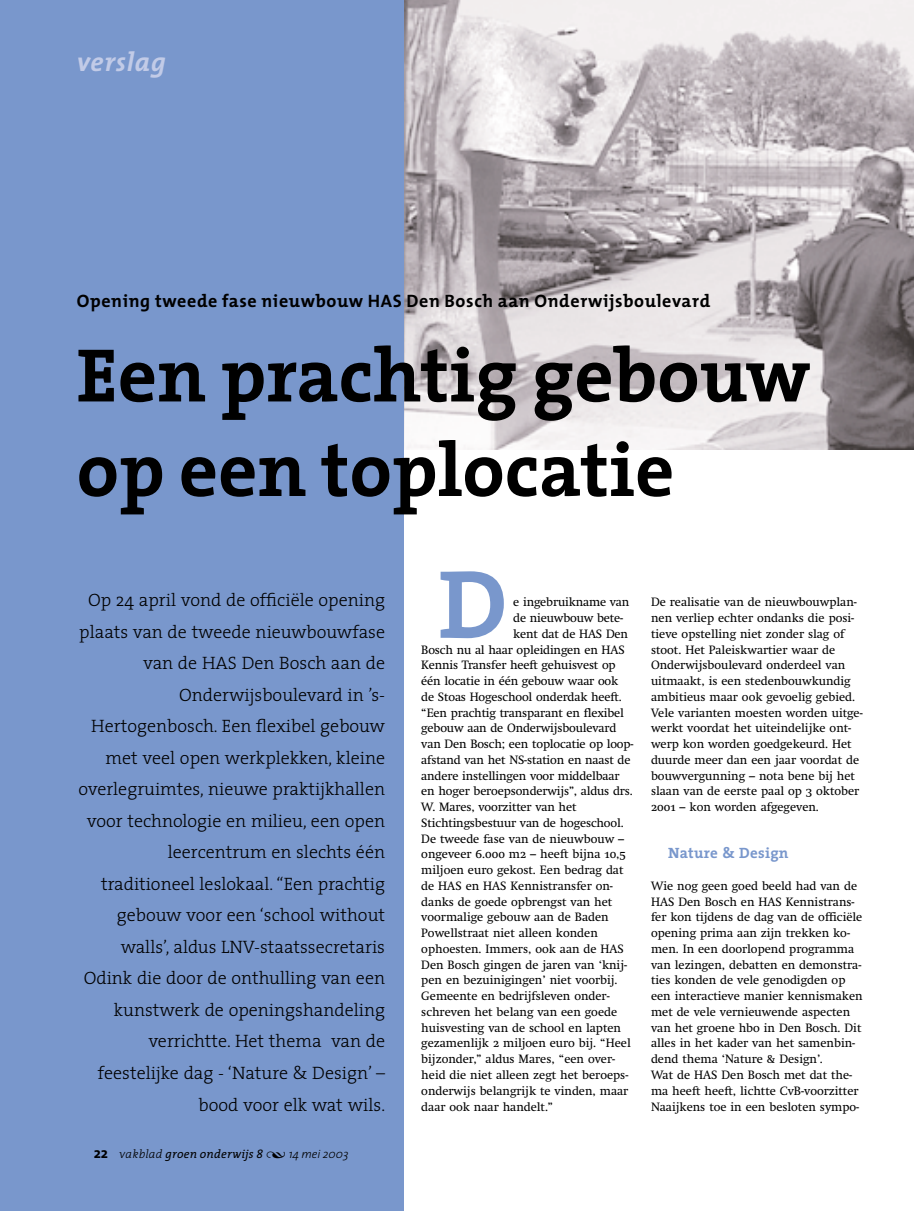
<style>
.page{position:relative;width:914px;height:1211px;background:#fff}
.page>*{position:absolute;margin:0;border:0;box-sizing:border-box;transform-origin:0 0}
.t1{font:700 97.8px "The Serif";color:#7997cc}
.t2{font:700 76.5px/94.5px "The Serif";color:#000}
.t3{font:italic 700 27px "The Mix";letter-spacing:.03em;color:#c2cbe7}
.t4{font:300 18px/31.5px "The Serif";color:#000;text-align:right}
.t5{font:700 18px "The Mix";letter-spacing:.035em;color:#000}
.t6{font:700 15px "The Serif";letter-spacing:.02em;color:#7997cc}
.t7{font:12px/15.8px "Swift Special";color:#000}
.t8{font:italic 12px "The Serif";letter-spacing:.02em;color:#000}
.s1{font-family:"The Sans";font-weight:700;font-style:normal;font-size:15px}
.s2{font-weight:300}
.s3{font-family:"The Serif Extra Light Expert";font-style:normal}
.s4{font-family:"The Sans";font-weight:300}
</style>
<div class="page">
<div style="left:0;top:0;width:404px;height:1210px;background:#7997cc"></div>
<img style="left:404px;top:0;width:510px;height:449px">
<h3 class="t3" style="left:77px;top:52px;width:90px">verslag</h3>
<h3 class="t5" style="left:77px;top:294px;width:635px">Opening tweede fase nieuwbouw HAS Den Bosch aan Onderwijsboulevard</h3>
<h2 class="t2" style="left:77px;top:336px;width:735px">Een prachtig gebouw op een toplocatie</h2>
<p class="t4" style="left:79px;top:586px;width:308px">Op 24 april vond de officiële opening plaats van de tweede nieuwbouwfase van de HAS Den Bosch aan de Onderwijsboulevard in ’s-Hertogenbosch. Een flexibel gebouw met veel open werkplekken, kleine overlegruimtes, nieuwe praktijkhallen voor technologie en milieu, een open leercentrum en slechts één traditioneel leslokaal. “Een prachtig gebouw voor een ‘school without walls’, aldus LNV-staatssecretaris Odink die door de onthulling van een kunstwerk de openingshandeling verrichtte. Het thema van de feestelijke dag - ‘Nature &amp; Design’ – bood voor elk wat wils.</p>
<p class="t8" style="left:94px;top:1149px;width:256px"><span class="s1">22</span> <span class="s2">vakblad</span> groen onderwijs 8 <span class="s3">Œ</span> <span class="s4">14 mei 2003</span></p>
<h1 class="t1" style="left:438px;top:569px;width:71px">D</h1>
<p class="t7" style="left:513px;top:595px;width:118px">e ingebruikname van</p>
<p class="t7" style="left:513px;top:611px;width:111px">de nieuwbouw bete-</p>
<p class="t7" style="left:513px;top:627px;width:116px">kent dat de HAS Den</p>
<p class="t7" style="left:421px;top:643px;width:205px">Bosch nu al haar opleidingen en HAS</p>
<p class="t7" style="left:421px;top:658px;width:196px">Kennis Transfer heeft gehuisvest op</p>
<p class="t7" style="left:421px;top:674px;width:198px">één locatie in één gebouw waar ook</p>
<p class="t7" style="left:421px;top:690px;width:202px">de Stoas Hogeschool onderdak heeft.</p>
<p class="t7" style="left:421px;top:706px;width:204px">“Een prachtig transparant en flexibel</p>
<p class="t7" style="left:421px;top:721px;width:196px">gebouw aan de Onderwijsboulevard</p>
<p class="t7" style="left:421px;top:737px;width:214px">van Den Bosch; een toplocatie op loop-</p>
<p class="t7" style="left:421px;top:753px;width:211px">afstand van het NS-station en naast de</p>
<p class="t7" style="left:421px;top:769px;width:200px">andere instellingen voor middelbaar</p>
<p class="t7" style="left:421px;top:784px;width:213px">en hoger beroepsonderwijs”, aldus drs.</p>
<p class="t7" style="left:421px;top:800px;width:157px">W. Mares, voorzitter van het</p>
<p class="t7" style="left:421px;top:816px;width:204px">Stichtingsbestuur van de hogeschool.</p>
<p class="t7" style="left:421px;top:832px;width:204px">De tweede fase van de nieuwbouw –</p>
<p class="t7" style="left:421px;top:847px;width:206px">ongeveer 6.000 m2 – heeft bijna 10,5</p>
<p class="t7" style="left:421px;top:863px;width:204px">miljoen euro gekost. Een bedrag dat</p>
<p class="t7" style="left:421px;top:879px;width:193px">de HAS en HAS Kennistransfer on-</p>
<p class="t7" style="left:421px;top:895px;width:192px">danks de goede opbrengst van het</p>
<p class="t7" style="left:421px;top:910px;width:189px">voormalige gebouw aan de Baden</p>
<p class="t7" style="left:421px;top:926px;width:178px">Powellstraat niet alleen konden</p>
<p class="t7" style="left:421px;top:942px;width:204px">ophoesten. Immers, ook aan de HAS</p>
<p class="t7" style="left:421px;top:958px;width:207px">Den Bosch gingen de jaren van ‘knij-</p>
<p class="t7" style="left:421px;top:973px;width:198px">pen en bezuinigingen’ niet voorbij.</p>
<p class="t7" style="left:421px;top:989px;width:190px">Gemeente en bedrijfsleven onder-</p>
<p class="t7" style="left:421px;top:1005px;width:197px">schreven het belang van een goede</p>
<p class="t7" style="left:421px;top:1021px;width:201px">huisvesting van de school en lapten</p>
<p class="t7" style="left:421px;top:1036px;width:211px">gezamenlijk 2 miljoen euro bij. “Heel</p>
<p class="t7" style="left:421px;top:1052px;width:195px">bijzonder,” aldus Mares, “een over-</p>
<p class="t7" style="left:421px;top:1068px;width:208px">heid die niet alleen zegt het beroeps-</p>
<p class="t7" style="left:421px;top:1084px;width:208px">onderwijs belangrijk te vinden, maar</p>
<p class="t7" style="left:421px;top:1099px;width:133px">daar ook naar handelt.”</p>
<p class="t7" style="left:651px;top:595px;width:213px">De realisatie van de nieuwbouwplan&shy;nen verliep echter ondanks die posi&shy;tieve opstelling niet zonder slag of stoot. Het Paleiskwartier waar de Onderwijsboulevard onderdeel van uitmaakt, is een stedenbouwkundig ambitieus maar ook gevoelig gebied.<br>Vele varianten moesten worden uitge&shy;werkt voordat het uiteindelijke ont&shy;werp kon worden goedgekeurd. Het duurde meer dan een jaar voordat de bouwvergunning – nota bene bij het slaan van de eerste paal op 3 oktober 2001 – kon worden afgegeven.</p>
<p class="t6" style="left:668px;top:848px;width:122px">Nature &amp; Design</p>
<p class="t7" style="left:651px;top:879px;width:213px">Wie nog geen goed beeld had van de HAS Den Bosch en HAS Kennistrans&shy;fer kon tijdens de dag van de officiële opening prima aan zijn trekken ko&shy;men. In een doorlopend programma van lezingen, debatten en demonstra&shy;ties konden de vele genodigden op een interactieve manier kennismaken met de vele vernieuwende aspecten van het groene hbo in Den Bosch. Dit alles in het kader van het samenbin&shy;dend thema ‘Nature &amp; Design’.<br>Wat de HAS Den Bosch met dat the&shy;ma heeft heeft, lichtte CvB-voorzitter Naaijkens toe in een besloten sympo-</p>
</div>
